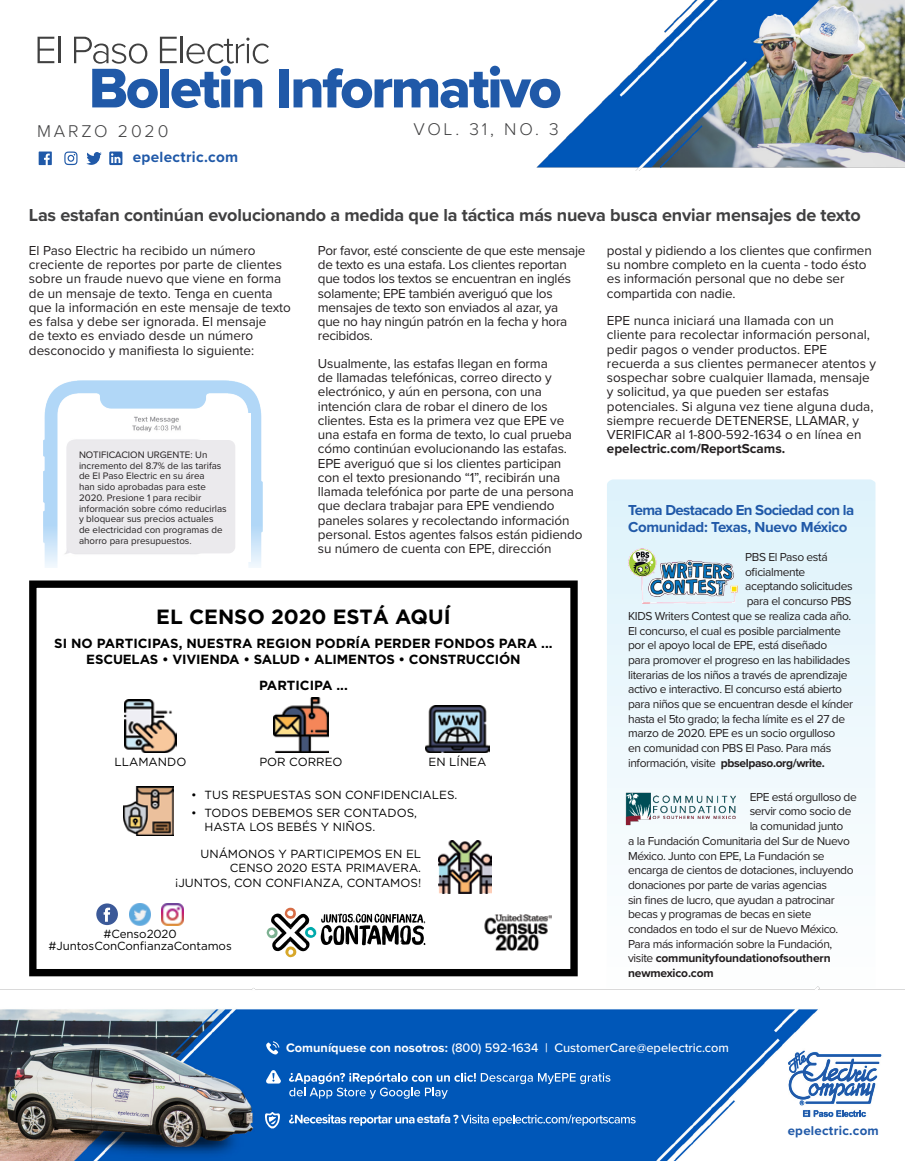
<style>
.page{position:relative;width:905px;height:1161px;background:#fff}
.page>*{position:absolute;margin:0;border:0;box-sizing:border-box;transform-origin:0 0}
.t1{font:700 20.55px "Gotham HTF";color:#000}
.t2{font:700 18px "Proxima Nova";letter-spacing:-.01em;color:#404041}
.t3{font:300 17.7px "Proxima Nova";letter-spacing:.16em;color:#404041}
.t4{font:700 15.3px "Proxima Nova";letter-spacing:.02em;color:#2059a8}
.t5{font:700 15px/17px "Proxima Nova";letter-spacing:-.04em;color:#2059a8}
.t6{font:13.5px/14.2px "Proxima Nova";letter-spacing:-.01em;color:#231f20}
.t7{font:700 13.5px "Proxima Nova";color:#231f20}
.t8{font:700 13.2px/16.2px "Gotham HTF";letter-spacing:-.01em;color:#000;text-align:center}
.t9{font:700 13.2px "Proxima Nova";letter-spacing:.02em;color:#2059a8}
.t10{font:500 12.75px "Proxima Nova";color:#fff}
.t11{font:700 12.6px "Proxima Nova";letter-spacing:-.02em;color:#fff}
.t12{font:12px "Proxima Nova";letter-spacing:-.03em;color:#231f20}
.t13{font:700 12px "Proxima Nova";letter-spacing:-.01em;color:#231f20}
.t14{font:700 12px "Proxima Nova";letter-spacing:-.03em;color:#231f20}
.t15{font:11.7px/14.7px "Gotham";color:#000;text-align:right}
.t16{font:9.75px/10.8px "Proxima Nova";color:#231f20}
.s1{font-weight:400}
.s2{font-weight:700}
</style>
<div class="page">
<svg style="left:607px;top:479px;width:268px;height:355px"></svg>
<img style="left:628px;top:549px;width:109px;height:54px">
<img style="left:623px;top:789px;width:116px;height:39px">
<img style="left:37px;top:0;width:867px;height:170px">
<div style="left:279px;top:69px;width:10px;height:38px;background:#2059a8"></div>
<svg style="left:293px;top:66px;width:267px;height:42px"></svg>
<img style="left:0;top:986px;width:904px;height:175px">
<svg style="left:785px;top:1051px;width:96px;height:66px"></svg>
<svg style="left:289px;top:1073px;width:321px;height:26px;background:#2c74c4"></svg>
<svg style="left:266px;top:1041px;width:13px;height:14px"></svg>
<svg style="left:266px;top:1070px;width:15px;height:14px"></svg>
<svg style="left:289px;top:1114px;width:125px;height:12px"></svg>
<svg style="left:453px;top:1115px;width:182px;height:11px;background:#4181c9"></svg>
<svg style="left:265px;top:1112px;width:15px;height:17px"></svg>
<svg style="left:64px;top:152px;width:13px;height:13px"></svg>
<svg style="left:39px;top:152px;width:13px;height:13px"></svg>
<svg style="left:86px;top:152px;width:16px;height:13px"></svg>
<svg style="left:109px;top:152px;width:13px;height:13px"></svg>
<div style="left:778px;top:1125px;width:109px;height:15px;background:#fff"></div>
<svg style="left:266px;top:908px;width:159px;height:49px"></svg>
<img style="left:125px;top:699px;width:51px;height:54px">
<img style="left:426px;top:705px;width:63px;height:47px">
<img style="left:273px;top:697px;width:56px;height:56px">
<img style="left:438px;top:841px;width:53px;height:53px">
<img style="left:123px;top:786px;width:50px;height:50px">
<img style="left:484px;top:914px;width:67px;height:37px">
<div style="left:96px;top:903px;width:22px;height:22px;background:#3b5998;border-radius:50%"></div>
<svg style="left:104px;top:908px;width:6px;height:14px"></svg>
<img style="left:162px;top:903px;width:22px;height:22px">
<img style="left:129px;top:903px;width:22px;height:22px">
<div style="left:29px;top:581px;width:548px;height:395px;border:7px solid #000"></div>
<svg style="left:38px;top:37px;width:16px;height:26px"></svg>
<hr style="left:58px;top:37px;width:2px;height:26px;background:#404040">
<svg style="left:74px;top:37px;width:195px;height:71px"></svg>
<img style="left:44px;top:381px;width:219px;height:138px">
<svg style="left:43px;top:519px;width:220px;height:49px"></svg>
<img style="left:58px;top:413px;width:192px;height:149px">
<div style="left:67px;top:440px;width:168px;height:113px;background:#ebeaed;border-radius:7px"></div>
<h3 class="t3" style="left:37px;top:118px;width:133px">MARZO 2020</h3>
<h3 class="t3" style="left:413px;top:116px;width:147px">VOL. 31, NO. 3</h3>
<p class="t4" style="left:133px;top:146px;width:107px">epelectric.com</p>
<h2 class="t2" style="left:29px;top:202px;width:833px">Las estafan continúan evolucionando a medida que la táctica más nueva busca enviar mensajes de texto</h2>
<p class="t6" style="left:29px;top:243px;width:263px">El Paso Electric ha recibido un número creciente de reportes por parte de clientes sobre un fraude nuevo que viene en forma de un mensaje de texto. Tenga en cuenta que la información en este mensaje de texto es falsa y debe ser ignorada. El mensaje<br>de texto es enviado desde un número desconocido y manifiesta lo siguiente:</p>
<p class="t6" style="left:318px;top:243px;width:269px">Por favor, esté consciente de que este mensaje de texto es una estafa. Los clientes reportan que todos los textos se encuentran en inglés solamente; EPE también averiguó que los mensajes de texto son enviados al azar, ya<br>que no hay ningún patrón en la fecha y hora recibidos.</p>
<p class="t6" style="left:318px;top:356px;width:266px">Usualmente, las estafas llegan en forma<br>de llamadas telefónicas, correo directo y electrónico, y aún en persona, con una intención clara de robar el dinero de los clientes. Esta es la primera vez que EPE ve una estafa en forma de texto, lo cual prueba cómo continúan evolucionando las estafas.<br>EPE averiguó que si los clientes participan con el texto presionando “1”, recibirán una llamada telefónica por parte de una persona que declara trabajar para EPE vendiendo paneles solares y recolectando información personal. Estos agentes falsos están pidiendo su número de cuenta con EPE, dirección</p>
<p class="t16" style="left:79px;top:449px;width:149px">NOTIFICACION URGENTE: Un incremento del 8.7% de las tarifas de El Paso Electric en su área<br>han sido aprobadas para este<br>2020. Presione 1 para recibir información sobre cómo reducirlas y bloquear sus precios actuales de electricidad con programas de ahorro para presupuestos.</p>
<h1 class="t1" style="left:156px;top:605px;width:296px">EL CENSO 2020 ESTÁ AQUÍ</h1>
<p class="t8" style="left:54px;top:635px;width:500px">SI NO PARTICIPAS, NUESTRA REGION PODRÍA PERDER FONDOS PARA ...<br>ESCUELAS • VIVIENDA • SALUD • ALIMENTOS • CONSTRUCCIÓN</p>
<p class="t8" style="left:259px;top:677px;width:90px">PARTICIPA ...</p>
<p class="t15" style="left:114px;top:755px;width:73px">LLAMANDO</p>
<p class="t15" style="left:259px;top:755px;width:85px">POR CORREO</p>
<p class="t15" style="left:428px;top:755px;width:59px">EN LÍNEA</p>
<p class="t15" style="left:191px;top:788px;width:268px">• TUS RESPUESTAS SON CONFIDENCIALES.</p>
<p class="t15" style="left:204px;top:805px;width:214px;text-align:left;text-indent:-13px">• TODOS DEBEMOS SER CONTADOS,<br>HASTA LOS BEBÉS Y NIÑOS.</p>
<p class="t15" style="left:175px;top:846px;width:247px">UNÁMONOS Y PARTICIPEMOS EN EL<br>CENSO 2020 ESTA PRIMAVERA. ¡JUNTOS, CON CONFIANZA, CONTAMOS!</p>
<p class="t15" style="left:48px;top:928px;width:185px;line-height:11.7px;text-align:center">#Censo2020 #JuntosConConfianzaContamos</p>
<p class="t6" style="left:607px;top:243px;width:266px">postal y pidiendo a los clientes que confirmen su nombre completo en la cuenta - todo ésto es información personal que no debe ser compartida con nadie.</p>
<p class="t6" style="left:607px;top:313px;width:270px">EPE nunca iniciará una llamada con un cliente para recolectar información personal, pedir pagos o vender productos. EPE recuerda a sus clientes permanecer atentos y sospechar sobre cualquier llamada, mensaje y solicitud, ya que pueden ser estafas potenciales. Si alguna vez tiene alguna duda, siempre recuerde DETENERSE, LLAMAR, y VERIFICAR al 1-800-592-1634 o en línea en</p>
<p class="t7" style="left:607px;top:439px;width:180px">epelectric.com/ReportScams.</p>
<p class="t5" style="left:628px;top:501px;width:228px">Tema Destacado En Sociedad con la<br>Comunidad: Texas, Nuevo México</p>
<p class="t12" style="left:745px;top:548px;width:84px">PBS El Paso está</p>
<p class="t12" style="left:745px;top:563px;width:62px">oficialmente</p>
<p class="t12" style="left:745px;top:577px;width:109px">aceptando solicitudes</p>
<p class="t12" style="left:746px;top:592px;width:106px">para el concurso PBS</p>
<p class="t12" style="left:628px;top:607px;width:224px">KIDS Writers Contest que se realiza cada año.</p>
<p class="t12" style="left:628px;top:622px;width:214px">El concurso, el cual es posible parcialmente</p>
<p class="t12" style="left:628px;top:636px;width:201px">por el apoyo local de EPE, está diseñado</p>
<p class="t12" style="left:628px;top:651px;width:224px">para promover el progreso en las habilidades</p>
<p class="t12" style="left:628px;top:666px;width:221px">literarias de los niños a través de aprendizaje</p>
<p class="t12" style="left:628px;top:680px;width:215px">activo e interactivo. El concurso está abierto</p>
<p class="t12" style="left:628px;top:695px;width:226px">para niños que se encuentran desde el kínder</p>
<p class="t12" style="left:628px;top:710px;width:218px">hasta el 5to grado; la fecha límite es el 27 de</p>
<p class="t12" style="left:628px;top:724px;width:209px">marzo de 2020. EPE es un socio orgulloso</p>
<p class="t12" style="left:628px;top:739px;width:205px">en comunidad con PBS El Paso. Para más</p>
<p class="t14" style="left:628px;top:754px;width:198px"><span class="s1">información, visite</span> pbselpaso.org/write.</p>
<p class="t12" style="left:749px;top:788px;width:109px">EPE está orgulloso de</p>
<p class="t12" style="left:749px;top:803px;width:103px">servir como socio de</p>
<p class="t12" style="left:749px;top:817px;width:95px">la comunidad junto</p>
<p class="t12" style="left:628px;top:832px;width:223px">a la Fundación Comunitaria del Sur de Nuevo</p>
<p class="t12" style="left:628px;top:847px;width:198px">México. Junto con EPE, La Fundación se</p>
<p class="t12" style="left:628px;top:861px;width:227px">encarga de cientos de dotaciones, incluyendo</p>
<p class="t12" style="left:628px;top:876px;width:200px">donaciones por parte de varias agencias</p>
<p class="t12" style="left:628px;top:891px;width:208px">sin fines de lucro, que ayudan a patrocinar</p>
<p class="t12" style="left:628px;top:905px;width:185px">becas y programas de becas en siete</p>
<p class="t12" style="left:628px;top:920px;width:212px">condados en todo el sur de Nuevo México.</p>
<p class="t12" style="left:628px;top:935px;width:206px">Para más información sobre la Fundación,</p>
<p class="t13" style="left:628px;top:950px;width:204px"><span class="s1">visite</span> communityfoundationofsouthern</p>
<p class="t13" style="left:628px;top:964px;width:87px">newmexico.com</p>
<p class="t10" style="left:286px;top:1038px;width:444px"><span class="s2">Comuníquese con nosotros:</span> (800) 592-1634 | CustomerCare@epelectric.com</p>
<p class="t11" style="left:417px;top:1110px;width:35px">estafa</p>
<p class="t9" style="left:787px;top:1121px;width:93px">epelectric.com</p>
</div>
